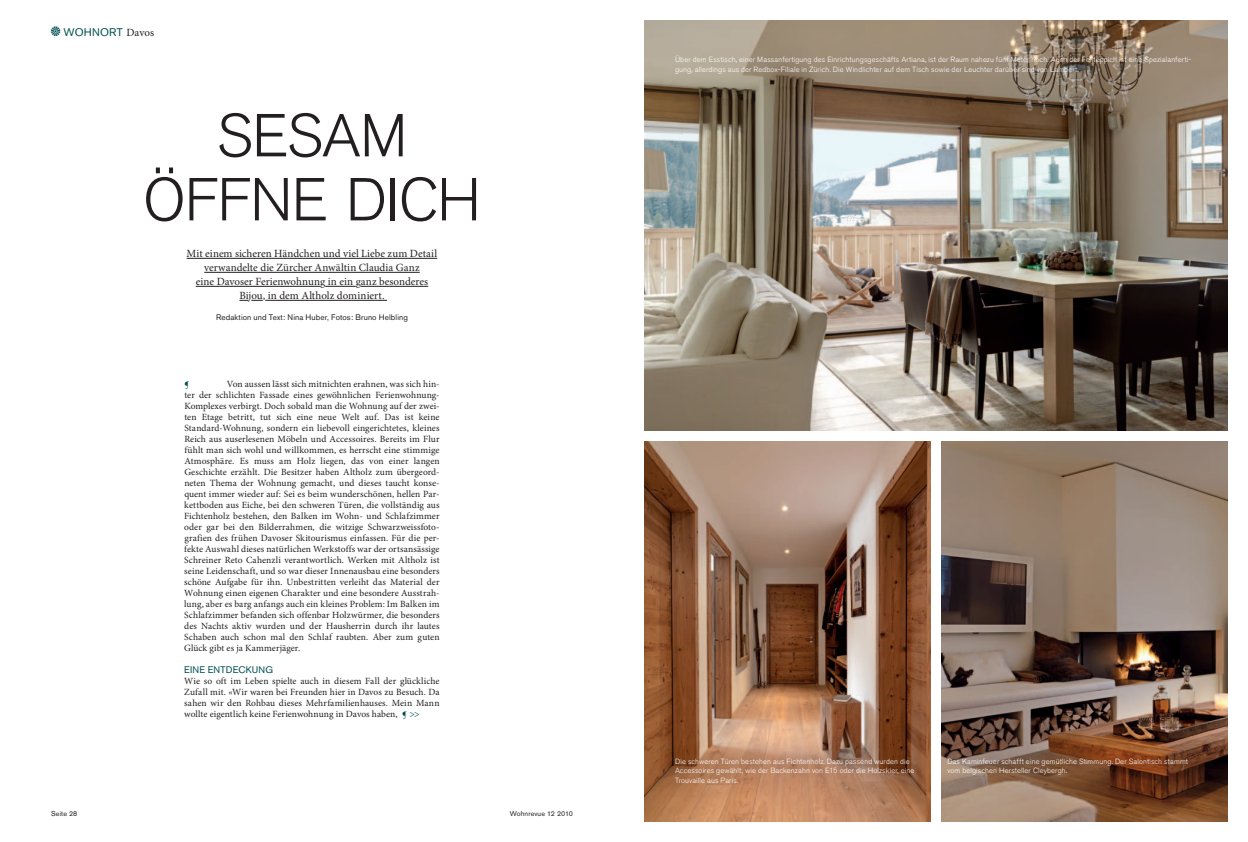
<style>
.page{position:relative;width:1248px;height:842px;background:#fff}
.page>*{position:absolute;margin:0;border:0;box-sizing:border-box;transform-origin:0 0}
.t1{font:300 60px/64px "Akzidenz Grotesk BE";letter-spacing:-.015em;color:#231f20;text-align:center}
.t2{font:11px/14px "Minion Pro";color:#231f20;text-align:center}
.t3{font:11px "Akzidenz Grotesk BE";letter-spacing:.02em;color:#005052}
.t4{font:10px "Minion Pro";color:#005052}
.t5{font:9.5px/11px "Minion Pro";letter-spacing:.005em;color:#231f20;text-align:justify}
.t6{font:9.5px "Akzidenz Grotesk BE";letter-spacing:.02em;color:#005052}
.t7{font:8px "Akzidenz Grotesk BE";letter-spacing:.015em;color:#231f20}
.t8{font:300 7.5px/9.5px "Akzidenz Grotesk BE";letter-spacing:.015em;color:#fff}
.t9{font:7px "Akzidenz Grotesk BE";letter-spacing:.01em;color:#231f20}
.s1{font-family:"Minion Pro";color:#231f20}
.s2{font-size:10px;color:#005052}
</style>
<div class="page">
<hr style="left:187px;top:258px;width:250px;height:1px;background:#231f20">
<hr style="left:204px;top:272px;width:215px;height:1px;background:#231f20">
<hr style="left:196px;top:286px;width:124px;height:1px;background:#231f20">
<hr style="left:325px;top:286px;width:31px;height:1px;background:#231f20">
<hr style="left:361px;top:286px;width:67px;height:1px;background:#231f20">
<svg style="left:239px;top:300px;width:24px;height:1px"></svg>
<hr style="left:265px;top:300px;width:122px;height:1px;background:#231f20">
<img style="left:941px;top:442px;width:286px;height:380px">
<img style="left:644px;top:442px;width:286px;height:380px">
<img style="left:644px;top:20px;width:583px;height:411px">
<p class="t3" style="left:51px;top:26px;width:105px">• WOHNORT <span class="s1">Davos</span></p>
<h1 class="t1" style="left:143px;top:105px;width:339px">SESAm<br>ÖFFNE DICH</h1>
<p class="t2" style="left:187px;top:247px;width:252px">Mit einem sicheren Händchen und viel Liebe zum Detail verwandelte die Zürcher Anwältin Claudia Ganz<br>eine Davoser Ferienwohnung in ein ganz besonderes Bijou, in dem Altholz dominiert.</p>
<p class="t7" style="left:216px;top:312px;width:193px">Redaktion und Text: Nina Huber, Fotos: Bruno Helbling</p>
<p class="t5" style="left:184px;top:379px;width:257px;text-indent:43px">Von aussen lässt sich mitnichten erahnen, was sich hin&shy;ter der schlichten Fassade eines gewöhnlichen Ferienwohnung-Komplexes verbirgt. Doch sobald man die Wohnung auf der zwei&shy;ten Etage betritt, tut sich eine neue Welt auf. Das ist keine Standard-Wohnung, sondern ein liebevoll eingerichtetes, kleines Reich aus auserlesenen Möbeln und Accessoires. Bereits im Flur fühlt man sich wohl und willkommen, es herrscht eine stimmige Atmosphäre. Es muss am Holz liegen, das von einer langen Geschichte erzählt. Die Besitzer haben Altholz zum übergeord&shy;neten Thema der Wohnung gemacht, und dieses taucht konse&shy;quent immer wieder auf: Sei es beim wunderschönen, hellen Par&shy;kettboden aus Eiche, bei den schweren Türen, die vollständig aus Fichtenholz bestehen, den Balken im Wohn- und Schlafzimmer oder gar bei den Bilderrahmen, die witzige Schwarzweissfoto&shy;grafien des frühen Davoser Skitourismus einfassen. Für die per&shy;fekte Auswahl dieses natürlichen Werkstoffs war der ortsansässige Schreiner Reto Cahenzli verantwortlich. Werken mit Altholz ist seine Leidenschaft, und so war dieser Innenausbau eine besonders schöne Aufgabe für ihn. Unbestritten verleiht das Material der Wohnung einen eigenen Charakter und eine besondere Ausstrah&shy;lung, aber es barg anfangs auch ein kleines Problem: Im Balken im Schlafzimmer befanden sich offenbar Holzwürmer, die besonders des Nachts aktiv wurden und der Hausherrin durch ihr lautes Schaben auch schon mal den Schlaf raubten. Aber zum guten Glück gibt es ja Kammerjäger.</p>
<p class="t6" style="left:184px;top:664px;width:90px">Eine Entdeckun g</p>
<p class="t5" style="left:184px;top:676px;width:257px">Wie so oft im Leben spielte auch in diesem Fall der glückliche Zufall mit. «Wir waren bei Freunden hier in Davos zu Besuch. Da sahen wir den Rohbau dieses Mehrfamilienhauses. Mein Mann wollte eigentlich keine Ferienwohnung in Davos haben, <span class="s2">¶ &gt;&gt;</span></p>
<p class="t4" style="left:184px;top:378px;width:6px">¶</p>
<p class="t9" style="left:51px;top:809px;width:28px">Seite 28</p>
<p class="t9" style="left:509px;top:809px;width:65px">Wohnrevue 12 2010</p>
<p class="t8" style="left:675px;top:55px;width:517px">Über dem Esstisch, einer M assanfertigung des Einrichtungsgeschäfts Artiana, ist der Raum nahezu fünf M eter hoch. Auch der Fellteppich ist eine Spezialanferti&shy;gung, allerdings aus der Redbox-Filiale in Zürich. Die Windlichter auf dem Tisch sowie der Leuchter darüber sind von Lambert.</p>
<p class="t8" style="left:675px;top:756px;width:241px">Die schweren Türen bestehen aus Fichtenholz. Dazu passend wurden die<br>Accessoires gewählt, wie der Backenzahn von E15 oder die Holzskier, eine<br>Trouvaille aus Paris.</p>
<p class="t8" style="left:947px;top:756px;width:242px">Das Kaminfeuer schafft eine gemütliche Stimmung. Der Salontisch stammt vom belgischen Hersteller Cleybergh.</p>
</div>
